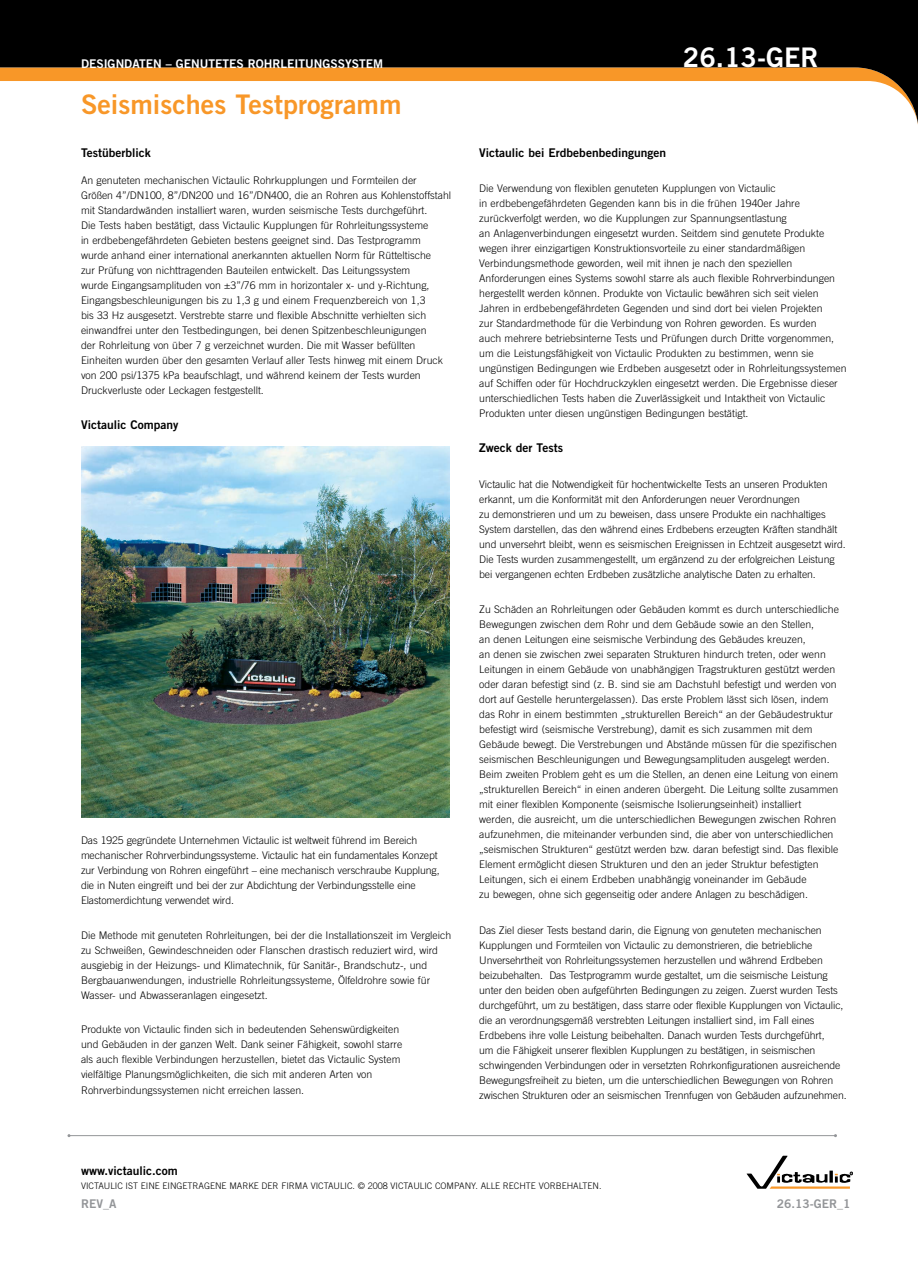
<style>
.page{position:relative;width:918px;height:1263px;background:#fff}
.page>*{position:absolute;margin:0;border:0;box-sizing:border-box;transform-origin:0 0}
.t1{font:27px "Trade Gothic LT Std Bd 2";color:#f89728}
.t2{font:27px "Trade Gothic LT Std Bd 2";color:#fff}
.t3{font:12px "Trade Gothic LT Std Bd 2";color:#000}
.t4{font:12px "Trade Gothic LT Std Bd 2";color:#fff}
.t5{font:12px "Trade Gothic LT Std Bd 2";color:#939598}
.t6{font:300 10.5px/15px "Trade Gothic LT Std";color:#000}
.t7{font:300 9px "Trade Gothic LT Std";color:#000}
</style>
<div class="page">
<img style="left:81px;top:447px;width:369px;height:370px">
<svg style="left:0;top:0;width:918px;height:125px;fill:#000"></svg>
<svg style="left:747px;top:1156px;width:106px;height:33px"></svg>
<hr style="left:69px;top:1135px;width:767px;height:1px;background:#939598">
<p class="t4" style="left:81px;top:56px;width:304px">DESIGNDATEN – GENUTETES ROHRLEITUNGSSYSTEM</p>
<h1 class="t2" style="left:683px;top:41px;width:137px">26.13-GER</h1>
<h1 class="t1" style="left:81px;top:88px;width:322px">Seismisches Testprogramm</h1>
<p class="t3" style="left:81px;top:145px;width:71px">Testüberblick</p>
<p class="t6" style="left:81px;top:173px;width:372px">An genuteten mechanischen Victaulic Rohrkupplungen und Formteilen der Größen 4”/DN100, 8”/DN200 und 16”/DN400, die an Rohren aus Kohlenstoffstahl mit Standardwänden installiert waren, wurden seismische Tests durchgeführt.<br>Die Tests haben bestätigt, dass Victaulic Kupplungen für Rohrleitungssysteme<br>in erdbebengefährdeten Gebieten bestens geeignet sind. Das Testprogramm<br>wurde anhand einer international anerkannten aktuellen Norm für Rütteltische<br>zur Prüfung von nichttragenden Bauteilen entwickelt. Das Leitungssystem<br>wurde Eingangsamplituden von ±3”/76 mm in horizontaler x- und y-Richtung, Eingangsbeschleunigungen bis zu 1,3 g und einem Frequenzbereich von 1,3<br>bis 33 Hz ausgesetzt. Verstrebte starre und flexible Abschnitte verhielten sich einwandfrei unter den Testbedingungen, bei denen Spitzenbeschleunigungen<br>der Rohrleitung von über 7 g verzeichnet wurden. Die mit Wasser befüllten Einheiten wurden über den gesamten Verlauf aller Tests hinweg mit einem Druck von 200 psi/1375 kPa beaufschlagt, und während keinem der Tests wurden Druckverluste oder Leckagen festgestellt.</p>
<p class="t3" style="left:81px;top:418px;width:99px">Victaulic Company</p>
<p class="t6" style="left:81px;top:833px;width:360px">Das 1925 gegründete Unternehmen Victaulic ist weltweit führend im Bereich mechanischer Rohrverbindungssysteme. Victaulic hat ein fundamentales Konzept zur Verbindung von Rohren eingeführt – eine mechanisch verschraube Kupplung, die in Nuten eingreift und bei der zur Abdichtung der Verbindungsstelle eine Elastomerdichtung verwendet wird.</p>
<p class="t6" style="left:81px;top:927px;width:372px">Die Methode mit genuteten Rohrleitungen, bei der die Installationszeit im Vergleich zu Schweißen, Gewindeschneiden oder Flanschen drastisch reduziert wird, wird ausgiebig in der Heizungs- und Klimatechnik, für Sanitär-, Brandschutz-, und Bergbauanwendungen, industrielle Rohrleitungssysteme, Ölfeldrohre sowie für Wasser- und Abwasseranlagen eingesetzt.</p>
<p class="t6" style="left:81px;top:1022px;width:323px">Produkte von Victaulic finden sich in bedeutenden Sehenswürdigkeiten und Gebäuden in der ganzen Welt. Dank seiner Fähigkeit, sowohl starre als auch flexible Verbindungen herzustellen, bietet das Victaulic System vielfältige Planungsmöglichkeiten, die sich mit anderen Arten von Rohrverbindungssystemen nicht erreichen lassen.</p>
<p class="t3" style="left:479px;top:145px;width:188px">Victaulic bei Erdbebenbedingungen</p>
<p class="t6" style="left:479px;top:181px;width:369px">Die Verwendung von flexiblen genuteten Kupplungen von Victaulic<br>in erdbebengefährdeten Gegenden kann bis in die frühen 1940er Jahre zurückverfolgt werden, wo die Kupplungen zur Spannungsentlastung<br>an Anlagenverbindungen eingesetzt wurden. Seitdem sind genutete Produkte wegen ihrer einzigartigen Konstruktionsvorteile zu einer standardmäßigen Verbindungsmethode geworden, weil mit ihnen je nach den speziellen Anforderungen eines Systems sowohl starre als auch flexible Rohrverbindungen hergestellt werden können. Produkte von Victaulic bewähren sich seit vielen Jahren in erdbebengefährdeten Gegenden und sind dort bei vielen Projekten<br>zur Standardmethode für die Verbindung von Rohren geworden. Es wurden<br>auch mehrere betriebsinterne Tests und Prüfungen durch Dritte vorgenommen, um die Leistungsfähigkeit von Victaulic Produkten zu bestimmen, wenn sie ungünstigen Bedingungen wie Erdbeben ausgesetzt oder in Rohrleitungssystemen auf Schiffen oder für Hochdruckzyklen eingesetzt werden. Die Ergebnisse dieser unterschiedlichen Tests haben die Zuverlässigkeit und Intaktheit von Victaulic Produkten unter diesen ungünstigen Bedingungen bestätigt.</p>
<p class="t3" style="left:479px;top:441px;width:85px">Zweck der Tests</p>
<p class="t6" style="left:479px;top:476px;width:368px">Victaulic hat die Notwendigkeit für hochentwickelte Tests an unseren Produkten erkannt, um die Konformität mit den Anforderungen neuer Verordnungen<br>zu demonstrieren und um zu beweisen, dass unsere Produkte ein nachhaltiges System darstellen, das den während eines Erdbebens erzeugten Kräften standhält und unversehrt bleibt, wenn es seismischen Ereignissen in Echtzeit ausgesetzt wird.<br>Die Tests wurden zusammengestellt, um ergänzend zu der erfolgreichen Leistung bei vergangenen echten Erdbeben zusätzliche analytische Daten zu erhalten.</p>
<p class="t6" style="left:479px;top:602px;width:361px">Zu Schäden an Rohrleitungen oder Gebäuden kommt es durch unterschiedliche Bewegungen zwischen dem Rohr und dem Gebäude sowie an den Stellen,<br>an denen Leitungen eine seismische Verbindung des Gebäudes kreuzen,<br>an denen sie zwischen zwei separaten Strukturen hindurch treten, oder wenn Leitungen in einem Gebäude von unabhängigen Tragstrukturen gestützt werden oder daran befestigt sind (z. B. sind sie am Dachstuhl befestigt und werden von dort auf Gestelle heruntergelassen). Das erste Problem lässt sich lösen, indem das Rohr in einem bestimmten „strukturellen Bereich“ an der Gebäudestruktur befestigt wird (seismische Verstrebung), damit es sich zusammen mit dem Gebäude bewegt. Die Verstrebungen und Abstände müssen für die spezifischen seismischen Beschleunigungen und Bewegungsamplituden ausgelegt werden.<br>Beim zweiten Problem geht es um die Stellen, an denen eine Leitung von einem „strukturellen Bereich“ in einen anderen übergeht. Die Leitung sollte zusammen mit einer flexiblen Komponente (seismische Isolierungseinheit) installiert werden, die ausreicht, um die unterschiedlichen Bewegungen zwischen Rohren aufzunehmen, die miteinander verbunden sind, die aber von unterschiedlichen „seismischen Strukturen“ gestützt werden bzw. daran befestigt sind. Das flexible Element ermöglicht diesen Strukturen und den an jeder Struktur befestigten Leitungen, sich ei einem Erdbeben unabhängig voneinander im Gebäude<br>zu bewegen, ohne sich gegenseitig oder andere Anlagen zu beschädigen.</p>
<p class="t6" style="left:479px;top:922px;width:369px">Das Ziel dieser Tests bestand darin, die Eignung von genuteten mechanischen Kupplungen und Formteilen von Victaulic zu demonstrieren, die betriebliche Unversehrtheit von Rohrleitungssystemen herzustellen und während Erdbeben beizubehalten. Das Testprogramm wurde gestaltet, um die seismische Leistung unter den beiden oben aufgeführten Bedingungen zu zeigen. Zuerst wurden Tests durchgeführt, um zu bestätigen, dass starre oder flexible Kupplungen von Victaulic, die an verordnungsgemäß verstrebten Leitungen installiert sind, im Fall eines Erdbebens ihre volle Leistung beibehalten. Danach wurden Tests durchgeführt,<br>um die Fähigkeit unserer flexiblen Kupplungen zu bestätigen, in seismischen schwingenden Verbindungen oder in versetzten Rohrkonfigurationen ausreichende Bewegungsfreiheit zu bieten, um die unterschiedlichen Bewegungen von Rohren zwischen Strukturen oder an seismischen Trennfugen von Gebäuden aufzunehmen.</p>
<p class="t3" style="left:81px;top:1164px;width:98px">www.victaulic.com</p>
<p class="t7" style="left:81px;top:1181px;width:522px">VICTAULIC IST EINE EINGETRAGENE MARKE DER FIRMA VICTAULIC. © 2008 VICTAULIC COMPANY. ALLE RECHTE VORBEHALTEN.</p>
<p class="t5" style="left:81px;top:1197px;width:37px">REV_A</p>
<p class="t5" style="left:777px;top:1197px;width:75px">26.13-GER_1</p>
</div>
